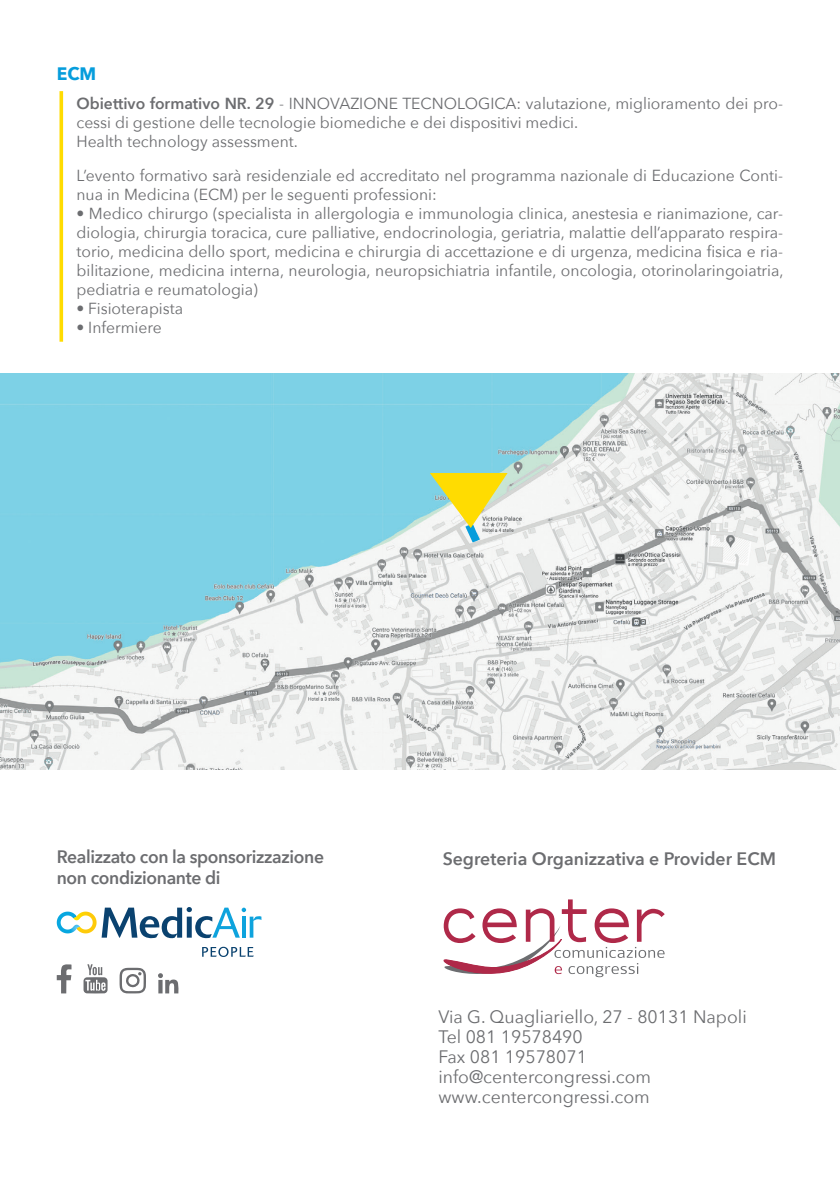
<style>
.page{position:relative;width:840px;height:1191px;background:#fff}
.page>*{position:absolute;margin:0;border:0;box-sizing:border-box;transform-origin:0 0}
.t1{font:18px "Avenir Next";color:#6c6d70}
.t2{font:600 18px/21.6px "Avenir Next";letter-spacing:-.02em;color:#6c6d70}
.t3{font:600 18px "Avenir Next";color:#6c6d70}
.Paragrafo_elenco1{font:700 18px "Avenir Next";color:#069ddc}
.t4{font:16px/19px "Avenir Next";color:#6c6d70}
.s1{font-weight:600}
</style>
<div class="page">
<svg style="left:59px;top:91px;width:4px;height:251px"></svg>
<svg style="left:443px;top:899px;width:221px;height:79px"></svg>
<img style="left:0;top:373px;width:839px;height:396px">
<svg style="left:202px;top:946px;width:52px;height:11px"></svg>
<svg style="left:57px;top:907px;width:204px;height:31px"></svg>
<svg style="left:57px;top:964px;width:14px;height:29px"></svg>
<svg style="left:83px;top:964px;width:24px;height:29px"></svg>
<svg style="left:119px;top:967px;width:27px;height:26px"></svg>
<svg style="left:158px;top:973px;width:21px;height:20px"></svg>
<svg style="left:429px;top:473px;width:78px;height:69px"></svg>
<p class="Paragrafo_elenco1" style="left:57px;top:58px;width:41px">ECM</p>
<p class="t4" style="left:76px;top:93px;width:707px"><span class="s1">Obiettivo formativo NR. 29</span> - INNOVAZIONE TECNOLOGICA: valutazione, miglioramento dei pro&shy;cessi di gestione delle tecnologie biomediche e dei dispositivi medici.</p>
<p class="t4" style="left:76px;top:131px;width:223px">Health technology assessment.</p>
<p class="t4" style="left:76px;top:165px;width:707px">L’evento formativo sarà residenziale ed accreditato nel programma nazionale di Educazione Conti&shy;nua in Medicina (ECM) per le seguenti professioni:</p>
<p class="t4" style="left:76px;top:203px;width:708px;text-align:justify">• Medico chirurgo (specialista in allergologia e immunologia clinica, anestesia e rianimazione, car&shy;diologia, chirurgia toracica, cure palliative, endocrinologia, geriatria, malattie dell’apparato respira&shy;torio, medicina dello sport, medicina e chirurgia di accettazione e di urgenza, medicina fisica e ria&shy;bilitazione, medicina interna, neurologia, neuropsichiatria infantile, oncologia, otorinolaringoiatria, pediatria e reumatologia)</p>
<p class="t4" style="left:76px;top:298px;width:108px">• Fisioterapista</p>
<p class="t4" style="left:76px;top:317px;width:87px">• Infermiere</p>
<p class="t2" style="left:57px;top:845px;width:269px">Realizzato con la sponsorizzazione non condizionante di</p>
<p class="t3" style="left:442px;top:843px;width:334px">Segreteria Organizzativa e Provider ECM</p>
<p class="t1" style="left:438px;top:1001px;width:310px">Via G. Quagliariello, 27 - 80131 Napoli</p>
<p class="t1" style="left:438px;top:1021px;width:146px">Tel 081 19578490</p>
<p class="t1" style="left:438px;top:1041px;width:150px">Fax 081 19578071</p>
<p class="t1" style="left:438px;top:1061px;width:214px">info@centercongressi.com</p>
<p class="t1" style="left:438px;top:1081px;width:213px">www.centercongressi.com</p>
</div>
